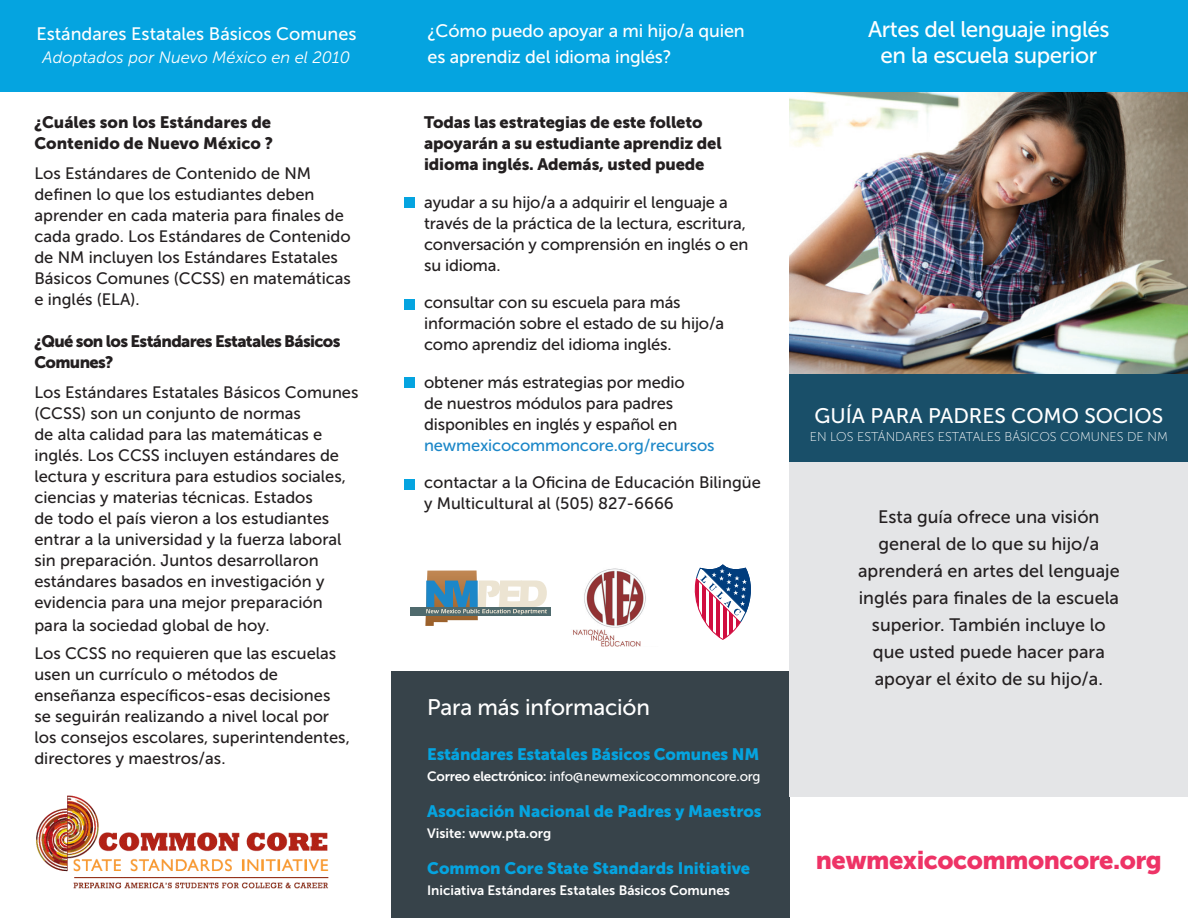
<style>
.page{position:relative;width:1188px;height:918px;background:#fff}
.page>*{position:absolute;margin:0;border:0;box-sizing:border-box;transform-origin:0 0}
.t1{font:25.5px "Museo Sans 900";letter-spacing:-.02em;color:#e36}
.t2{font:22.5px/25.5px "Museo Sans 500";letter-spacing:-.02em;color:#fff;text-align:center}
.t3{font:21px "Museo Sans 500";color:#fff}
.t4{font:18px/27px "Museo Sans 500";color:#231f20;text-align:center}
.t5{font:18px/25.5px "Museo Sans 500";letter-spacing:-.01em;color:#fff}
.t6{font:16.5px/21px "Museo Sans 500";color:#231f20}
.t7{font:16.5px/21px "Museo Sans 900";letter-spacing:-.01em;color:#231f20}
.t8{font:16.5px "Museo Sans 900";color:#05a4e0}
.t9{font:16.5px/21px "Museo Sans 900";letter-spacing:-.04em;color:#231f20}
.t10{font:italic 16.5px "Museo Sans 300";color:#fff}
.t11{font:13.5px "Museo Sans 700";color:#fff}
.t12{font:13.5px "Museo Sans 500";letter-spacing:-.02em;color:#fff}
.t13{font:12.75px "Museo Sans 100";color:#fff}
.s1{color:#1c87c8}
.s2{font-family:"Museo Sans 700"}
</style>
<div class="page">
<img style="left:790px;top:91px;width:398px;height:283px">
<div style="left:0;top:0;width:1188px;height:91px;background:#05a4e0"></div>
<img style="left:36px;top:795px;width:293px;height:94px">
<div style="left:391px;top:671px;width:399px;height:247px;background:#37434a"></div>
<div style="left:404px;top:197px;width:10px;height:11px;background:#05a4e0"></div>
<div style="left:404px;top:299px;width:10px;height:11px;background:#05a4e0"></div>
<div style="left:404px;top:377px;width:10px;height:11px;background:#05a4e0"></div>
<div style="left:404px;top:479px;width:10px;height:11px;background:#05a4e0"></div>
<img style="left:573px;top:568px;width:73px;height:78px">
<div style="left:410px;top:607px;width:141px;height:8px;background:#4f6a6d"></div>
<svg style="left:425px;top:571px;width:122px;height:55px"></svg>
<svg style="left:694px;top:564px;width:57px;height:76px"></svg>
<hr style="left:730px;top:612px;width:3px;height:22px;background:#d10e40">
<hr style="left:723px;top:605px;width:3px;height:34px;background:#d10e40">
<hr style="left:716px;top:598px;width:3px;height:40px;background:#d10e40">
<hr style="left:702px;top:585px;width:4px;height:38px;background:#d10e40">
<hr style="left:696px;top:579px;width:3px;height:31px;background:#d10e40">
<div style="left:790px;top:459px;width:398px;height:338px;background:#e4e5e7"></div>
<div style="left:790px;top:374px;width:398px;height:88px;background:#194f69"></div>
<p class="t5" style="left:36px;top:21px;width:322px">Estándares Estatales Básicos Comunes</p>
<p class="t10" style="left:43px;top:48px;width:309px">Adoptados por Nuevo México en el 2010</p>
<p class="t7" style="left:34px;top:112px;width:240px">¿Cuáles son los Estándares de<br>Contenido de Nuevo México ?</p>
<p class="t6" style="left:34px;top:163px;width:318px">Los Estándares de Contenido de NM definen lo que los estudiantes deben aprender en cada materia para finales de cada grado. Los Estándares de Contenido de NM incluyen los Estándares Estatales Básicos Comunes (CCSS) en matemáticas e inglés (ELA).</p>
<p class="t9" style="left:34px;top:331px;width:308px">¿Qué son los Estándares Estatales Básicos<br>Comunes?</p>
<p class="t6" style="left:34px;top:382px;width:326px">Los Estándares Estatales Básicos Comunes (CCSS) son un conjunto de normas<br>de alta calidad para las matemáticas e inglés. Los CCSS incluyen estándares de lectura y escritura para estudios sociales, ciencias y materias técnicas. Estados<br>de todo el país vieron a los estudiantes entrar a la universidad y la fuerza laboral sin preparación. Juntos desarrollaron estándares basados en investigación y evidencia para una mejor preparación</p>
<p class="t6" style="left:34px;top:611px;width:303px;line-height:28.5px">para la sociedad global de hoy.<br>Los CCSS no requieren que las escuelas</p>
<p class="t6" style="left:34px;top:664px;width:317px">usen un currículo o métodos de enseñanza específicos-esas decisiones se seguirán realizando a nivel local por los consejos escolares, superintendentes, directores y maestros/as.</p>
<p class="t5" style="left:428px;top:18px;width:319px">¿Cómo puedo apoyar a mi hijo/a quien es aprendiz del idioma inglés?</p>
<p class="t7" style="left:424px;top:112px;width:299px">Todas las estrategias de este folleto apoyarán a su estudiante aprendiz del idioma inglés. Además, usted puede</p>
<p class="t6" style="left:424px;top:192px;width:326px">ayudar a su hijo/a a adquirir el lenguaje a través de la práctica de la lectura, escritura, conversación y comprensión en inglés o en su idioma.</p>
<p class="t6" style="left:424px;top:292px;width:302px">consultar con su escuela para más información sobre el estado de su hijo/a como aprendiz del idioma inglés.</p>
<p class="t6" style="left:424px;top:372px;width:292px">obtener más estrategias por medio<br>de nuestros módulos para padres disponibles en inglés y español en <span class="s1">newmexicocommoncore.org/recursos</span></p>
<p class="t6" style="left:424px;top:472px;width:338px">contactar a la Oficina de Educación Bilingüe y Multicultural al (505) 827-6666</p>
<p class="t2" style="left:427px;top:695px;width:224px">Para más información</p>
<p class="t8" style="left:427px;top:745px;width:334px">Estándares Estatales Básicos Comunes NM</p>
<p class="t12" style="left:427px;top:769px;width:335px"><span class="s2">Correo electrónico:</span> info@newmexicocommoncore.org</p>
<p class="t8" style="left:427px;top:802px;width:336px">Asociación Nacional de Padres y Maestros</p>
<p class="t11" style="left:427px;top:826px;width:126px">Visite: www.pta.org</p>
<p class="t8" style="left:427px;top:859px;width:325px">Common Core State Standards Initiative</p>
<p class="t11" style="left:427px;top:883px;width:304px">Iniciativa Estándares Estatales Básicos Comunes</p>
<p class="t2" style="left:868px;top:17px;width:243px">Artes del lenguaje inglés en la escuela superior</p>
<p class="t3" style="left:815px;top:405px;width:350px">GUÍA PARA PADRES COMO SOCIOS</p>
<p class="t13" style="left:810px;top:430px;width:360px">EN LOS ESTÁNDARES ESTATALES BÁSICOS COMUNES DE NM</p>
<p class="t4" style="left:878px;top:504px;width:223px">Esta guía ofrece una visión</p>
<p class="t4" style="left:858px;top:531px;width:263px">general de lo que su hijo/a aprenderá en artes del lenguaje inglés para finales de la escuela superior. También incluye lo</p>
<p class="t4" style="left:873px;top:639px;width:234px;text-align:left">que usted puede hacer para apoyar el éxito de su hijo/a.</p>
<p class="t1" style="left:816px;top:846px;width:348px">newmexicocommoncore.org</p>
</div>
